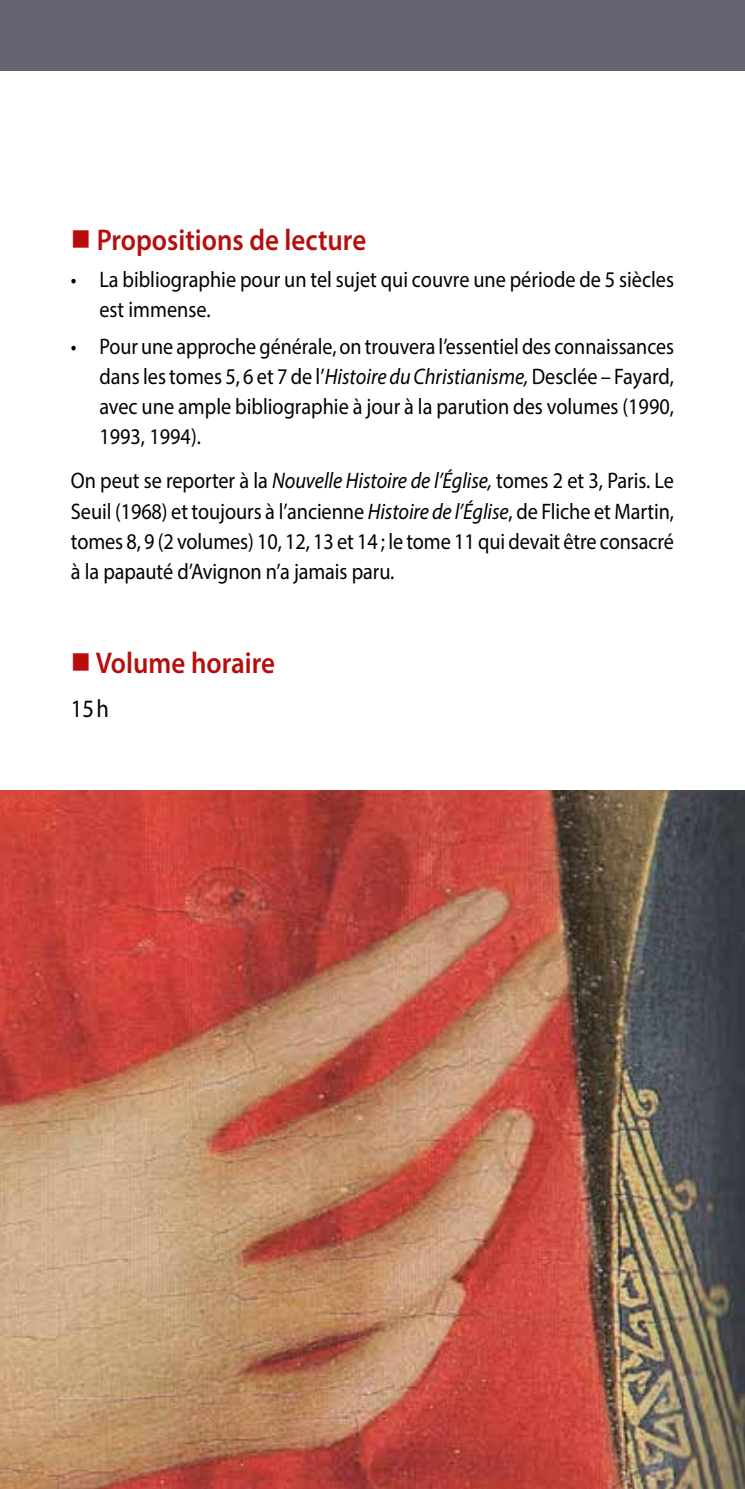
<style>
.page{position:relative;width:745px;height:1489px;background:#fff}
.page>*{position:absolute;margin:0;border:0;box-sizing:border-box;transform-origin:0 0}
.t1{font:600 30px "Myriad Pro";color:#b70e0c;scale:.9 1}
.t2{font:25px "Myriad Pro";color:#000;scale:.9 1}
.t3{font:22.5px/30px "Myriad Pro";color:#000;text-align:justify;scale:.9 1}
.s1{font-style:italic}
</style>
<div class="page">
<div style="left:0;top:0;width:744px;height:71px;background:#666374"></div>
<img style="left:0;top:790px;width:744px;height:698px">
<h1 class="t1" style="left:71px;top:221px;width:329px">■ Propositions de lecture</h1>
<p class="t3" style="left:99px;top:264px;width:639px;text-indent:-28px">• La bibliographie pour un tel sujet qui couvre une période de 5 siècles est immense.</p>
<p class="t3" style="left:99px;top:331px;width:639px;text-indent:-28px">• Pour une approche générale, on trouvera l’essentiel des connaissances dans les tomes 5, 6 et 7 de l’<span class="s1">Histoire du Christianisme,</span> Desclée – Fayard, avec une ample bibliographie à jour à la parution des volumes (1990, 1993, 1994).</p>
<p class="t3" style="left:71px;top:465px;width:671px">On peut se reporter à la <span class="s1">Nouvelle Histoire de l’Église,</span> tomes 2 et 3, Paris. Le Seuil (1968) et toujours à l’ancienne <span class="s1">Histoire de l’Église</span>, de Fliche et Martin, tomes 8, 9 (2 volumes) 10, 12, 13 et 14 ; le tome 11 qui devait être consacré à la papauté d’Avignon n’a jamais paru.</p>
<h1 class="t1" style="left:71px;top:643px;width:228px">■ Volume horaire</h1>
<p class="t2" style="left:71px;top:693px;width:44px">15h</p>
</div>
